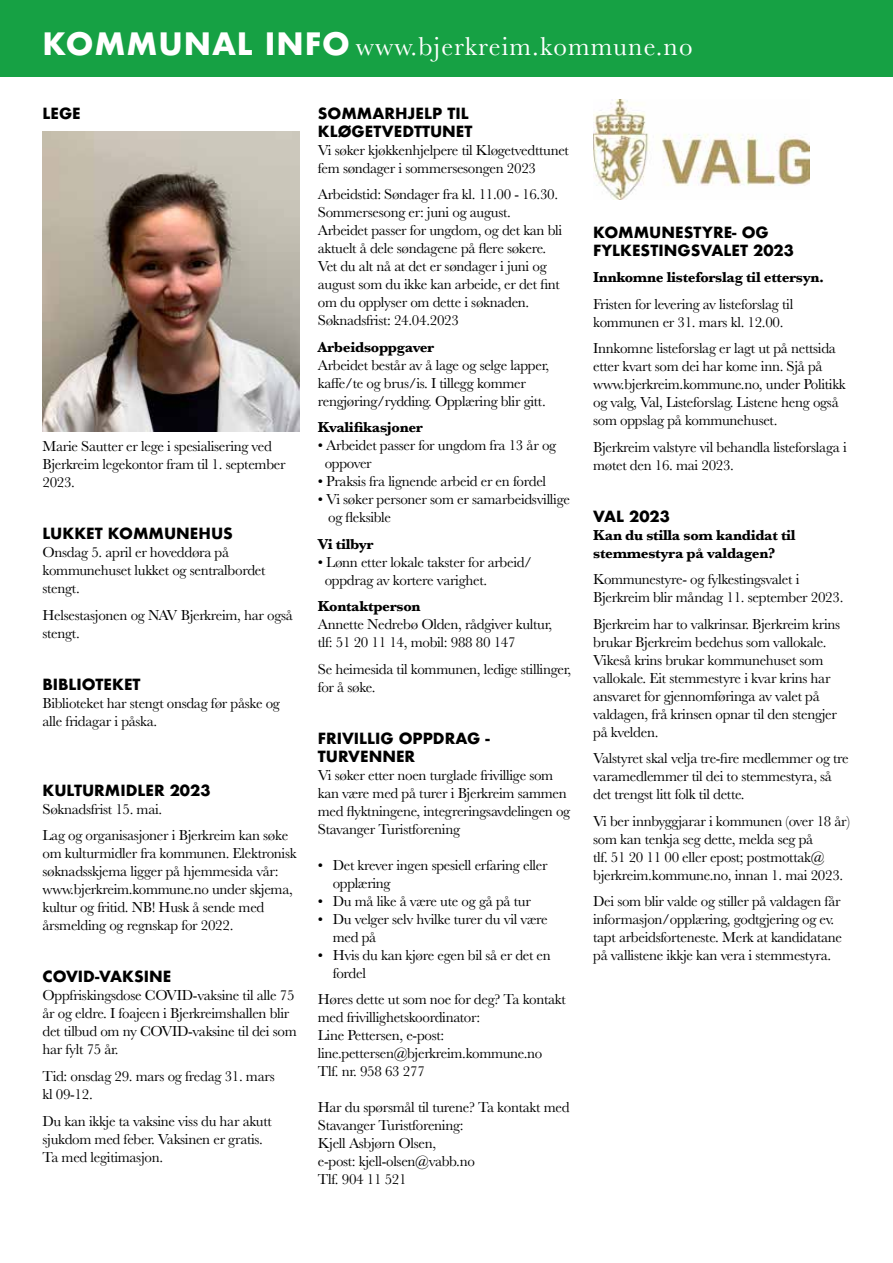
<style>
.page{position:relative;width:893px;height:1263px;background:#fff}
.page>*{position:absolute;margin:0;border:0;box-sizing:border-box;transform-origin:0 0}
.t1{font:27px "Baskerville";letter-spacing:.04em;color:#fff}
.t2{font:15px/18px "Baskerville";letter-spacing:-.02em;color:#000}
.t3{font:700 15px/18px "Futura";color:#000}
.t4{font:700 15px/18px "Baskerville";letter-spacing:-.02em;color:#000}
.s1{font-family:"Futura";font-weight:700;font-size:30px}
</style>
<div class="page">
<div style="left:0;top:0;width:893px;height:77px;background:#16a144"></div>
<img style="left:593px;top:100px;width:216px;height:100px">
<img style="left:43px;top:132px;width:257px;height:300px">
<h1 class="t1" style="left:43px;top:29px;width:651px"><span class="s1">KOMMUNAL INFO</span> www.bjerkreim.kommune.no</h1>
<p class="t3" style="left:43px;top:104px;width:40px">LEGE</p>
<p class="t2" style="left:43px;top:438px;width:245px">Marie Sautter er lege i spesialisering ved<br>Bjerkreim legekontor fram til 1. september<br>2023.</p>
<p class="t3" style="left:43px;top:525px;width:192px">LUKKET KOMMUNEHUS</p>
<p class="t2" style="left:43px;top:544px;width:224px">Onsdag 5. april er hoveddøra på kommunehuset lukket og sentralbordet stengt.</p>
<p class="t2" style="left:43px;top:606px;width:252px">Helsestasjonen og NAV Bjerkreim, har også stengt.</p>
<p class="t3" style="left:43px;top:675px;width:100px">BIBLIOTEKET</p>
<p class="t2" style="left:43px;top:694px;width:239px">Biblioteket har stengt onsdag før påske og alle fridagar i påska.</p>
<p class="t3" style="left:43px;top:781px;width:170px">KULTURMIDLER 2023</p>
<p class="t2" style="left:43px;top:796px;width:247px;line-height:26.5px">Søknadsfrist 15. mai.<br>Lag og organisasjoner i Bjerkreim kan søke</p>
<p class="t2" style="left:43px;top:845px;width:256px">om kulturmidler fra kommunen. Elektronisk søknadsskjema ligger på hjemmesida vår: www.bjerkreim.kommune.no under skjema, kultur og fritid. NB! Husk å sende med årsmelding og regnskap for 2022.</p>
<p class="t3" style="left:43px;top:968px;width:130px">COVID-VAKSINE</p>
<p class="t2" style="left:43px;top:987px;width:256px">Oppfriskingsdose COVID-vaksine til alle 75 år og eldre. I foajeen i Bjerkreimshallen blir det tilbud om ny COVID-vaksine til dei som har fylt 75 år.</p>
<p class="t2" style="left:43px;top:1067px;width:234px">Tid: onsdag 29. mars og fredag 31. mars kl 09-12.</p>
<p class="t2" style="left:43px;top:1112px;width:231px">Du kan ikkje ta vaksine viss du har akutt sjukdom med feber. Vaksinen er gratis.<br>Ta med legitimasjon.</p>
<p class="t3" style="left:318px;top:104px;width:156px">SOMMARHJELP TIL<br>KLØGETVEDTTUNET</p>
<p class="t2" style="left:318px;top:141px;width:253px">Vi søker kjøkkenhjelpere til Kløgetvedttunet fem søndager i sommersesongen 2023</p>
<p class="t2" style="left:318px;top:186px;width:246px">Arbeidstid: Søndager fra kl. 11.00 - 16.30.<br>Sommersesong er: juni og august.<br>Arbeidet passer for ungdom, og det kan bli aktuelt å dele søndagene på flere søkere.<br>Vet du alt nå at det er søndager i juni og august som du ikke kan arbeide, er det fint om du opplyser om dette i søknaden.<br>Søknadsfrist: 24.04.2023</p>
<p class="t4" style="left:318px;top:338px;width:118px">Arbeidsoppgaver</p>
<p class="t2" style="left:318px;top:356px;width:233px">Arbeidet består av å lage og selge lapper, kaffe/te og brus/is. I tillegg kommer rengjøring/rydding. Opplæring blir gitt.</p>
<p class="t4" style="left:318px;top:419px;width:107px">Kvalifikasjoner</p>
<p class="t2" style="left:325px;top:437px;width:233px;text-indent:-7px">• Arbeidet passer for ungdom fra 13 år og oppover</p>
<p class="t2" style="left:318px;top:473px;width:230px">• Praksis fra lignende arbeid er en fordel</p>
<p class="t2" style="left:328px;top:491px;width:243px;text-indent:-10px">• Vi søker personer som er samarbeidsvillige og fleksible</p>
<p class="t4" style="left:318px;top:535px;width:57px">Vi tilbyr</p>
<p class="t2" style="left:325px;top:553px;width:209px;text-indent:-7px">• Lønn etter lokale takster for arbeid/ oppdrag av kortere varighet.</p>
<p class="t4" style="left:318px;top:598px;width:104px">Kontaktperson</p>
<p class="t2" style="left:318px;top:616px;width:236px">Annette Nedrebø Olden, rådgiver kultur, tlf: 51 20 11 14, mobil: 988 80 147</p>
<p class="t2" style="left:318px;top:660px;width:255px">Se heimesida til kommunen, ledige stillinger, for å søke.</p>
<p class="t3" style="left:318px;top:729px;width:173px">FRIVILLIG OPPDRAG -<br>TURVENNER</p>
<p class="t2" style="left:318px;top:766px;width:254px">Vi søker etter noen turglade frivillige som kan være med på turer i Bjerkreim sammen med flyktningene, integreringsavdelingen og Stavanger Turistforening</p>
<p class="t2" style="left:333px;top:856px;width:216px;text-indent:-15px">• Det krever ingen spesiell erfaring eller opplæring</p>
<p class="t2" style="left:318px;top:892px;width:214px">• Du må like å være ute og gå på tur</p>
<p class="t2" style="left:333px;top:910px;width:217px;text-indent:-15px">• Du velger selv hvilke turer du vil være med på</p>
<p class="t2" style="left:333px;top:946px;width:220px;text-indent:-15px">• Hvis du kan kjøre egen bil så er det en fordel</p>
<p class="t2" style="left:318px;top:991px;width:250px">Høres dette ut som noe for deg? Ta kontakt med frivillighetskoordinator:<br>Line Pettersen, e-post: line.pettersen@bjerkreim.kommune.no<br>Tlf. nr. 958 63 277</p>
<p class="t2" style="left:318px;top:1099px;width:253px">Har du spørsmål til turene? Ta kontakt med<br>Stavanger Turistforening:<br>Kjell Asbjørn Olsen,<br>e-post: kjell-olsen@vabb.no<br>Tlf. 904 11 521</p>
<p class="t3" style="left:593px;top:223px;width:202px">KOMMUNESTYRE- OG<br>FYLKESTINGSVALET 2023</p>
<p class="t4" style="left:593px;top:268px;width:233px">Innkomne listeforslag til ettersyn.</p>
<p class="t2" style="left:593px;top:295px;width:202px">Fristen for levering av listeforslag til kommunen er 31. mars kl. 12.00.</p>
<p class="t2" style="left:593px;top:339px;width:254px">Innkomne listeforslag er lagt ut på nettsida etter kvart som dei har kome inn. Sjå på www.bjerkreim.kommune.no, under Politikk og valg, Val, Listeforslag. Listene heng også som oppslag på kommunehuset.</p>
<p class="t2" style="left:593px;top:438px;width:255px">Bjerkreim valstyre vil behandla listeforslaga i møtet den 16. mai 2023.</p>
<p class="t3" style="left:593px;top:507px;width:78px">VAL 2023</p>
<p class="t4" style="left:593px;top:526px;width:204px">Kan du stilla som kandidat til stemmestyra på valdagen?</p>
<p class="t2" style="left:593px;top:570px;width:252px">Kommunestyre- og fylkestingsvalet i<br>Bjerkreim blir måndag 11. september 2023.</p>
<p class="t2" style="left:593px;top:615px;width:248px">Bjerkreim har to valkrinsar. Bjerkreim krins brukar Bjerkreim bedehus som vallokale.<br>Vikeså krins brukar kommunehuset som vallokale. Eit stemmestyre i kvar krins har ansvaret for gjennomføringa av valet på valdagen, frå krinsen opnar til den stengjer på kvelden.</p>
<p class="t2" style="left:593px;top:750px;width:257px">Valstyret skal velja tre-fire medlemmer og tre varamedlemmer til dei to stemmestyra, så det trengst litt folk til dette.</p>
<p class="t2" style="left:593px;top:812px;width:258px">Vi ber innbyggjarar i kommunen (over 18 år) som kan tenkja seg dette, melda seg på<br>tlf. 51 20 11 00 eller epost; postmottak@ bjerkreim.kommune.no, innan 1. mai 2023.</p>
<p class="t2" style="left:593px;top:893px;width:250px">Dei som blir valde og stiller på valdagen får informasjon/opplæring, godtgjering og ev. tapt arbeidsforteneste. Merk at kandidatane på vallistene ikkje kan vera i stemmestyra.</p>
</div>
